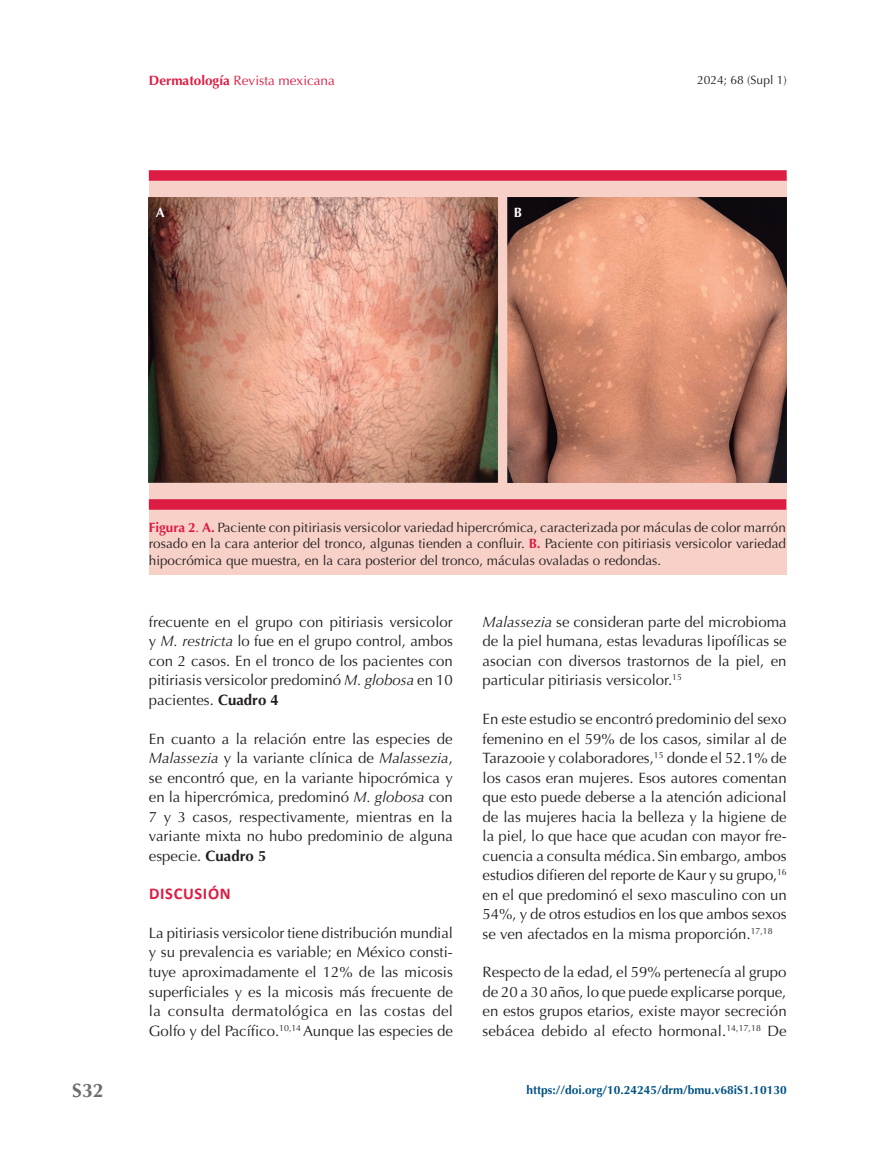
<style>
.page{position:relative;width:893px;height:1149px;background:#fff}
.page>*{position:absolute;margin:0;border:0;box-sizing:border-box;transform-origin:0 0}
.t1{font:700 19.5px "Optima";color:#6c6d70}
.t2{font:700 16.5px "Calibri";letter-spacing:.04em;color:#dc1c42}
.t3{font:15px/19.5px "Optima";color:#231f20;text-align:justify}
.t4{font:13.5px/16.5px "Optima";color:#231f20;text-align:justify}
.t5{font:13.5px "Optima";color:#dc1c42}
.t6{font:700 13.5px "Optima";color:#fff}
.t7{font:700 12px "Optima";color:#025284}
.t8{font:12px "Optima";color:#231f20}
.s1{font-weight:700}
.s2{font-weight:700;color:#dc1c42}
.s3{color:#dc1c42}
.s4{font-style:italic}
</style>
<div class="page">
<div style="left:149px;top:175px;width:638px;height:400px;background:#f7d1c8"></div>
<div style="left:149px;top:499px;width:637px;height:10px;background:#dc1c42"></div>
<div style="left:149px;top:170px;width:638px;height:11px;background:#dc1c42"></div>
<img style="left:149px;top:197px;width:638px;height:285px">
<p class="t5" style="left:149px;top:72px;width:188px"><span class="s1">Dermatología</span> Revista mexicana</p>
<p class="t6" style="left:156px;top:205px;width:11px">A</p>
<p class="t6" style="left:514px;top:205px;width:10px">B</p>
<p class="t8" style="left:697px;top:72px;width:91px">2024; 68 (Supl 1)</p>
<h1 class="t1" style="left:72px;top:1079px;width:33px">S32</h1>
<p class="t4" style="left:149px;top:519px;width:639px"><span class="s2">Figura 2</span><span class="s3">.</span> <span class="s2">A.</span> Paciente con pitiriasis versicolor variedad hipercrómica, caracterizada por máculas de color marrón rosado en la cara anterior del tronco, algunas tienden a confluir. <span class="s2">B.</span> Paciente con pitiriasis versicolor variedad hipocrómica que muestra, en la cara posterior del tronco, máculas ovaladas o redondas.</p>
<p class="t3" style="left:149px;top:612px;width:305px">frecuente en el grupo con pitiriasis versicolor y <span class="s4">M. restricta</span> lo fue en el grupo control, ambos con 2 casos. En el tronco de los pacientes con pitiriasis versicolor predominó <span class="s4">M. globosa</span> en 10 pacientes. <span class="s1">Cuadro 4</span></p>
<p class="t3" style="left:149px;top:728px;width:306px">En cuanto a la relación entre las especies de <span class="s4">Malassezia</span> y la variante clínica de <span class="s4">Malassezia</span>, se encontró que, en la variante hipocrómica y en la hipercrómica, predominó <span class="s4">M. globosa</span> con 7 y 3 casos, respectivamente, mientras en la variante mixta no hubo predominio de alguna especie. <span class="s1">Cuadro 5</span></p>
<p class="t2" style="left:149px;top:881px;width:83px">DISCUSIÓN</p>
<p class="t3" style="left:149px;top:923px;width:306px">La pitiriasis versicolor tiene distribución mundial y su prevalencia es variable; en México consti&shy;tuye aproximadamente el 12% de las micosis superficiales y es la micosis más frecuente de la consulta dermatológica en las costas del Golfo y del Pacífico.<sup>10,14</sup> Aunque las especies de</p>
<p class="t3" style="left:483px;top:612px;width:306px"><span class="s4">Malassezia</span> se consideran parte del microbioma de la piel humana, estas levaduras lipofílicas se asocian con diversos trastornos de la piel, en particular pitiriasis versicolor.<sup>15</sup></p>
<p class="t3" style="left:483px;top:709px;width:306px">En este estudio se encontró predominio del sexo femenino en el 59% de los casos, similar al de Tarazooie y colaboradores,<sup>15</sup> donde el 52.1% de los casos eran mujeres. Esos autores comentan que esto puede deberse a la atención adicional de las mujeres hacia la belleza y la higiene de la piel, lo que hace que acudan con mayor fre&shy;cuencia a consulta médica. Sin embargo, ambos estudios difieren del reporte de Kaur y su grupo,<sup>16 </sup>en el que predominó el sexo masculino con un 54%, y de otros estudios en los que ambos sexos se ven afectados en la misma proporción.<sup>17,18</sup></p>
<p class="t3" style="left:483px;top:962px;width:306px">Respecto de la edad, el 59% pertenecía al grupo de 20 a 30 años, lo que puede explicarse porque, en estos grupos etarios, existe mayor secreción sebácea debido al efecto hormonal.<sup>14,17,18</sup> De</p>
<p class="t7" style="left:526px;top:1082px;width:262px">https://doi.org/10.24245/drm/bmu.v68iS1.10130</p>
</div>
